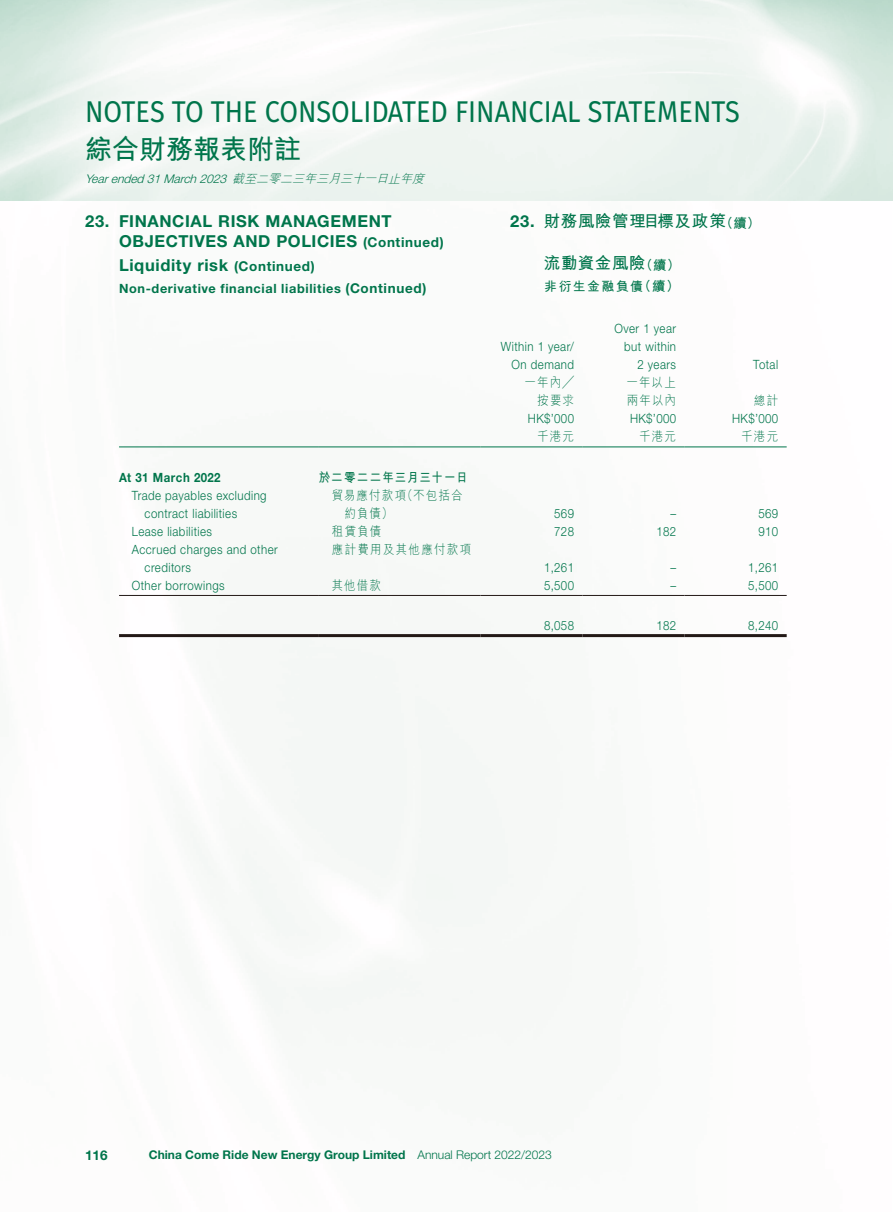
<style>
.page{position:relative;width:893px;height:1212px;background:#fff}
.page>*{position:absolute;margin:0;border:0;box-sizing:border-box;transform-origin:0 0}
.t1{font:30px "Fira Sans";color:#00754b;scale:.9 1}
.t2{font:700 27px "M Hei HK";color:#00754b}
.t3{font:700 16.5px/19.5px "Helvetica Neue LT Std";letter-spacing:.035em;color:#00754b}
.t4{font:700 16.5px "M Hei HK";letter-spacing:.04em;color:#00754b}
.t5{font:700 13.5px "Helvetica Neue LT Std";color:#00754b}
.t6{font:300 12.75px/18px "Helvetica Neue LT Std";letter-spacing:.04em;color:#00754b;text-align:right;scale:.9 1}
.t7{font:300 12.75px/18px "M Hei HK";letter-spacing:.11em;color:#00754b;scale:.9 1}
.t8{font:700 12.75px "Helvetica Neue LT Std";letter-spacing:.05em;color:#00754b}
.t9{font:700 12.75px "Helvetica Neue LT Std";letter-spacing:.03em;color:#00754b;scale:.9 1}
.t10{font:700 12.75px "M Hei HK";letter-spacing:.105em;color:#00754b;scale:.9 1}
.t11{font:700 12.75px "M Hei HK";letter-spacing:.105em;color:#00754b}
.t12{font:700 12px "Helvetica Neue LT Std";color:#00754b}
.t13{font:italic 300 12px "Helvetica Neue LT Std";color:#00754b}
.s1{font-family:"M Hei HK"}
.s2{font-size:13.5px}
.s3{font-family:"Helvetica Neue LT Std"}
.s4{font-weight:300}
</style>
<div class="page">
<hr style="left:119px;top:446px;width:200px;height:1px;background:#00754b">
<hr style="left:319px;top:446px;width:161px;height:1px;background:#00754b">
<hr style="left:480px;top:446px;width:103px;height:1px;background:#00754b">
<hr style="left:583px;top:446px;width:102px;height:1px;background:#00754b">
<hr style="left:685px;top:446px;width:102px;height:1px;background:#00754b">
<hr style="left:119px;top:595px;width:200px;height:1px;background:#231916">
<hr style="left:319px;top:595px;width:161px;height:1px;background:#231916">
<hr style="left:480px;top:595px;width:103px;height:1px;background:#231916">
<hr style="left:583px;top:595px;width:102px;height:1px;background:#231916">
<hr style="left:685px;top:595px;width:102px;height:1px;background:#231916">
<hr style="left:119px;top:634px;width:200px;height:3px;background:#231916">
<hr style="left:319px;top:634px;width:161px;height:3px;background:#231916">
<hr style="left:480px;top:634px;width:103px;height:3px;background:#231916">
<hr style="left:583px;top:634px;width:102px;height:3px;background:#231916">
<hr style="left:685px;top:634px;width:102px;height:3px;background:#231916">
<h1 class="t1" style="left:85px;top:88px;width:729px">NOTES TO THE CONSOLIDATED FINANCIAL STATEMENTS</h1>
<h2 class="t2" style="left:85px;top:130px;width:217px">綜合財務報表附註</h2>
<p class="t13" style="left:85px;top:171px;width:344px">Yearended31March2023 <span class="s1">截至二零二三年三月三十一日止年度</span></p>
<p class="t3" style="left:119px;top:211px;width:326px;text-indent:-34px">23. FINANCIAL RISK MANAGEMENT<br>OBJECTIVES AND POLICIES <span class="s2">(Continued)</span></p>
<p class="t3" style="left:119px;top:255px;width:197px">Liquidity risk <span class="s2">(Continued)</span></p>
<p class="t8" style="left:119px;top:281px;width:309px">Non-derivative financial liabilities <span class="s2">(Continued)</span></p>
<p class="t9" style="left:119px;top:469px;width:114px">At 31 March 2022</p>
<p class="t10" style="left:319px;top:468px;width:167px">於二零二二年三月三十一日</p>
<p class="t6" style="left:145px;top:486px;width:137px;text-align:left;text-indent:-13px">Trade payables excluding contract liabilities</p>
<p class="t7" style="left:344px;top:486px;width:133px;text-indent:-13px">貿易應付款項（不包括合約負債）</p>
<p class="t4" style="left:510px;top:209px;width:252px"><span class="s3">23.</span> 財務風險管理目標及政策<span class="s2">（續）</span></p>
<p class="t4" style="left:544px;top:251px;width:138px">流動資金風險<span class="s2">（續）</span></p>
<p class="t11" style="left:544px;top:277px;width:137px">非衍生金融負債<span class="s2">（續）</span></p>
<p class="t6" style="left:501px;top:337px;width:83px">Within 1 year/<br>On demand</p>
<p class="t6" style="left:614px;top:319px;width:70px">Over 1 year but within<br>2 years</p>
<p class="t7" style="left:524px;top:373px;width:57px;text-align:right">一年內╱按要求</p>
<p class="t7" style="left:626px;top:373px;width:57px">一年以上兩年以內</p>
<p class="t6" style="left:753px;top:355px;width:29px">Total</p>
<p class="t7" style="left:754px;top:391px;width:29px">總計</p>
<p class="t6" style="left:528px;top:409px;width:53px">HK$’000</p>
<p class="t6" style="left:630px;top:409px;width:53px">HK$’000</p>
<p class="t6" style="left:732px;top:409px;width:53px">HK$’000</p>
<p class="t7" style="left:537px;top:427px;width:43px">千港元</p>
<p class="t7" style="left:639px;top:427px;width:43px">千港元</p>
<p class="t7" style="left:741px;top:427px;width:43px">千港元</p>
<p class="t6" style="left:554px;top:504px;width:23px">569</p>
<p class="t6" style="left:670px;top:504px;width:8px">–</p>
<p class="t6" style="left:758px;top:504px;width:23px">569</p>
<p class="t6" style="left:132px;top:522px;width:91px">Lease liabilities</p>
<p class="t7" style="left:332px;top:522px;width:57px">租賃負債</p>
<p class="t6" style="left:554px;top:522px;width:23px">728</p>
<p class="t6" style="left:656px;top:522px;width:23px">182</p>
<p class="t6" style="left:758px;top:522px;width:23px">910</p>
<p class="t6" style="left:145px;top:540px;width:149px;text-align:left;text-indent:-13px">Accrued charges and other creditors</p>
<p class="t7" style="left:332px;top:540px;width:157px">應計費用及其他應付款項</p>
<p class="t6" style="left:544px;top:558px;width:35px">1,261</p>
<p class="t6" style="left:670px;top:558px;width:8px">–</p>
<p class="t6" style="left:748px;top:558px;width:35px">1,261</p>
<p class="t6" style="left:132px;top:576px;width:105px">Other borrowings</p>
<p class="t7" style="left:332px;top:576px;width:56px">其他借款</p>
<p class="t6" style="left:544px;top:576px;width:35px">5,500</p>
<p class="t6" style="left:670px;top:576px;width:8px">–</p>
<p class="t6" style="left:748px;top:576px;width:35px">5,500</p>
<p class="t6" style="left:544px;top:616px;width:35px">8,058</p>
<p class="t6" style="left:656px;top:616px;width:23px">182</p>
<p class="t6" style="left:748px;top:616px;width:35px">8,240</p>
<p class="t5" style="left:85px;top:1147px;width:24px">116</p>
<p class="t12" style="left:149px;top:1147px;width:405px">China Come Ride New Energy Group Limited <span class="s4">Annual Report 2022/2023</span></p>
</div>
